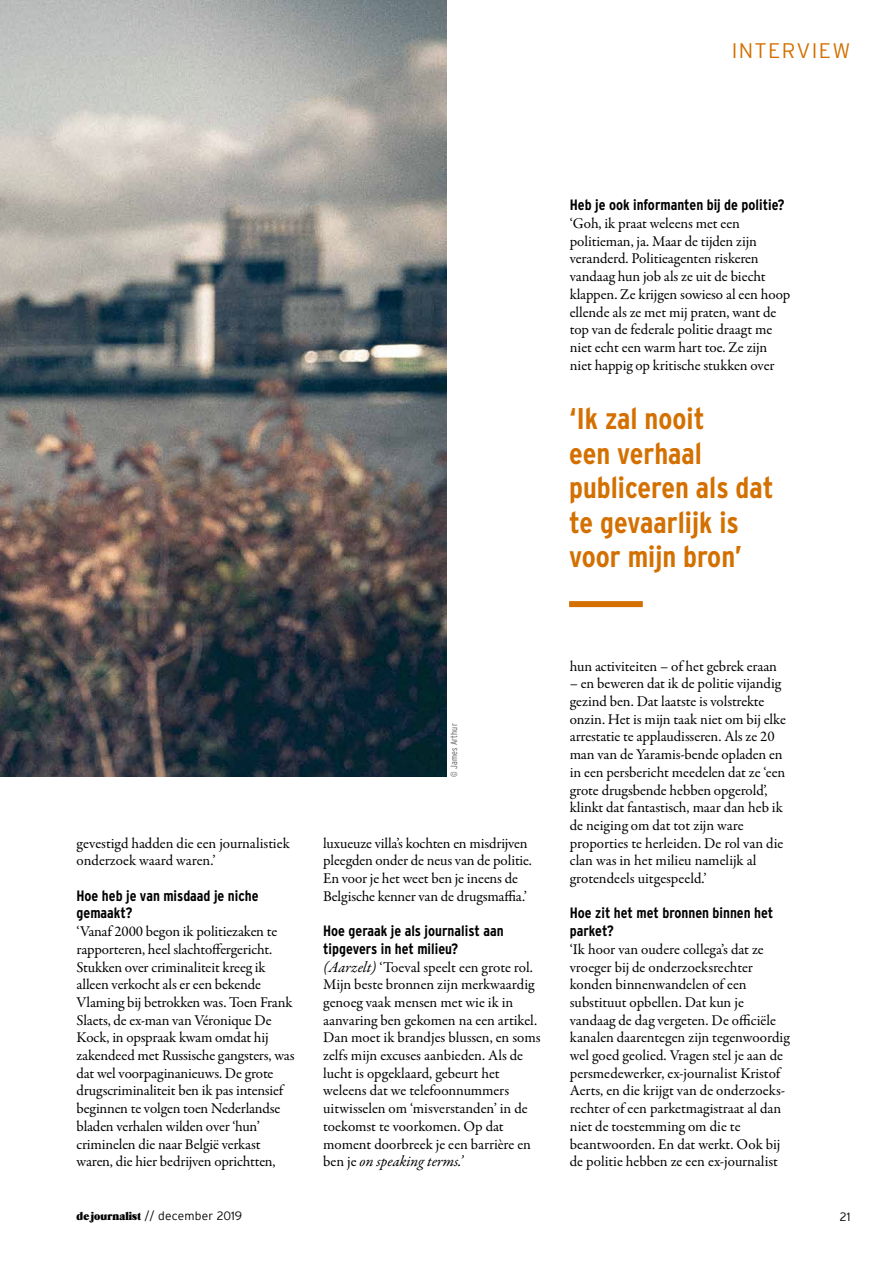
<style>
.page{position:relative;width:893px;height:1263px;background:#fff}
.page>*{position:absolute;margin:0;border:0;box-sizing:border-box;transform-origin:0 0}
.t1{font:700 30px/34.5px "Interstate Condensed";color:#d47000}
.t2{font:300 21px "Interstate";letter-spacing:.065em;color:#d47000}
.t3{font:italic 15.45px "Garamond Premr Pro";color:#000}
.t4{font:15px/17.7px "Garamond Premr Pro";letter-spacing:-.005em;color:#000}
.t5{font:700 15px/17.7px "Interstate Condensed";color:#000}
.t6{font:300 12px "Interstate";letter-spacing:.02em;color:#000}
.t7{font:300 condensed 9px "Interstate";letter-spacing:.02em;color:#575756}
.s1{font-style:italic;font-size:15.45px}
.s2{font-style:normal;font-size:15px}
.s3{font-family:"Caslon Black SH";font-weight:400}
</style>
<div class="page">
<img style="left:0;top:0;width:446px;height:777px">
<svg style="left:0;top:0;width:208px;height:511px;background:#9a9a97"></svg>
<div style="left:569px;top:601px;width:74px;height:6px;background:#d47000"></div>
<h2 class="t2" style="left:732px;top:39px;width:120px">INTERVIEW</h2>
<p class="t5" style="left:570px;top:196px;width:216px">Heb je ook informanten bij de politie?</p>
<p class="t4" style="left:570px;top:215px;width:222px">‘Goh, ik praat weleens met een politieman, ja. Maar de tijden zijn veranderd. Politieagenten riskeren vandaag hun job als ze uit de biecht klappen. Ze krijgen sowieso al een hoop ellende als ze met mij praten, want de top van de federale politie draagt me niet echt een warm hart toe. Ze zijn niet happig op kritische stukken over</p>
<h1 class="t1" style="left:569px;top:401px;width:206px">‘Ik zal nooit<br>een verhaal publiceren als dat te gevaarlijk is voor mijn bron’</h1>
<p class="t4" style="left:77px;top:834px;width:215px">gevestigd hadden die een journalistiek onderzoek waard waren.’</p>
<p class="t5" style="left:77px;top:886px;width:184px">Hoe heb je van misdaad je niche gemaakt?</p>
<p class="t4" style="left:77px;top:923px;width:220px">‘Vanaf 2000 begon ik politiezaken te rapporteren, heel slachtoffergericht.<br>Stukken over criminaliteit kreeg ik alleen verkocht als er een bekende Vlaming bij betrokken was. Toen Frank Slaets, de ex-man van Véronique De Kock, in opspraak kwam omdat hij zakendeed met Russische gangsters, was dat wel voorpaginanieuws. De grote drugscriminaliteit ben ik pas intensief beginnen te volgen toen Nederlandse bladen verhalen wilden over ‘hun’ criminelen die naar België verkast waren, die hier bedrijven oprichtten,</p>
<p class="t7" style="left:449px;top:777px;width:55px;rotate:-90deg">© James Arthur</p>
<p class="t4" style="left:323px;top:834px;width:210px">luxueuze villa’s kochten en misdrijven pleegden onder de neus van de politie.<br>En voor je het weet ben je ineens de Belgische kenner van de drugsmaffia.’</p>
<p class="t5" style="left:323px;top:922px;width:182px">Hoe geraak je als journalist aan tipgevers in het milieu?</p>
<p class="t4" style="left:323px;top:958px;width:219px"><span class="s1">(Aarzelt)</span> ‘Toeval speelt een grote rol.<br>Mijn beste bronnen zijn merkwaardig genoeg vaak mensen met wie ik in aanvaring ben gekomen na een artikel.<br>Dan moet ik brandjes blussen, en soms zelfs mijn excuses aanbieden. Als de lucht is opgeklaard, gebeurt het weleens dat we telefoonnummers uitwisselen om ‘misverstanden’ in de toekomst te voorkomen. Op dat moment doorbreek je een barrière en</p>
<p class="t3" style="left:323px;top:1152px;width:141px"><span class="s2">ben je</span> on speaking terms.’</p>
<p class="t4" style="left:570px;top:657px;width:209px">hun activiteiten – of het gebrek eraan</p>
<p class="t4" style="left:570px;top:675px;width:218px">– en beweren dat ik de politie vijandig gezind ben. Dat laatste is volstrekte onzin. Het is mijn taak niet om bij elke arrestatie te applaudisseren. Als ze 20 man van de Yaramis-bende opladen en in een persbericht meedelen dat ze ‘een grote drugsbende hebben opgerold’, klinkt dat fantastisch, maar dan heb ik de neiging om dat tot zijn ware proporties te herleiden. De rol van die clan was in het milieu namelijk al grotendeels uitgespeeld.’</p>
<p class="t5" style="left:570px;top:904px;width:205px">Hoe zit het met bronnen binnen het parket?</p>
<p class="t4" style="left:570px;top:941px;width:221px">‘Ik hoor van oudere collega’s dat ze vroeger bij de onderzoeksrechter konden binnenwandelen of een substituut opbellen. Dat kun je vandaag de dag vergeten. De officiële kanalen daarentegen zijn tegenwoordig wel goed geolied. Vragen stel je aan de persmedewerker, ex-journalist Kristof Aerts, en die krijgt van de onderzoeks&shy;rechter of een parketmagistraat al dan niet de toestemming om die te beantwoorden. En dat werkt. Ook bij de politie hebben ze een ex-journalist</p>
<p class="t6" style="left:77px;top:1209px;width:167px"><span class="s3">de journalist</span> // december 2019</p>
<p class="t6" style="left:840px;top:1210px;width:12px">21</p>
</div>
